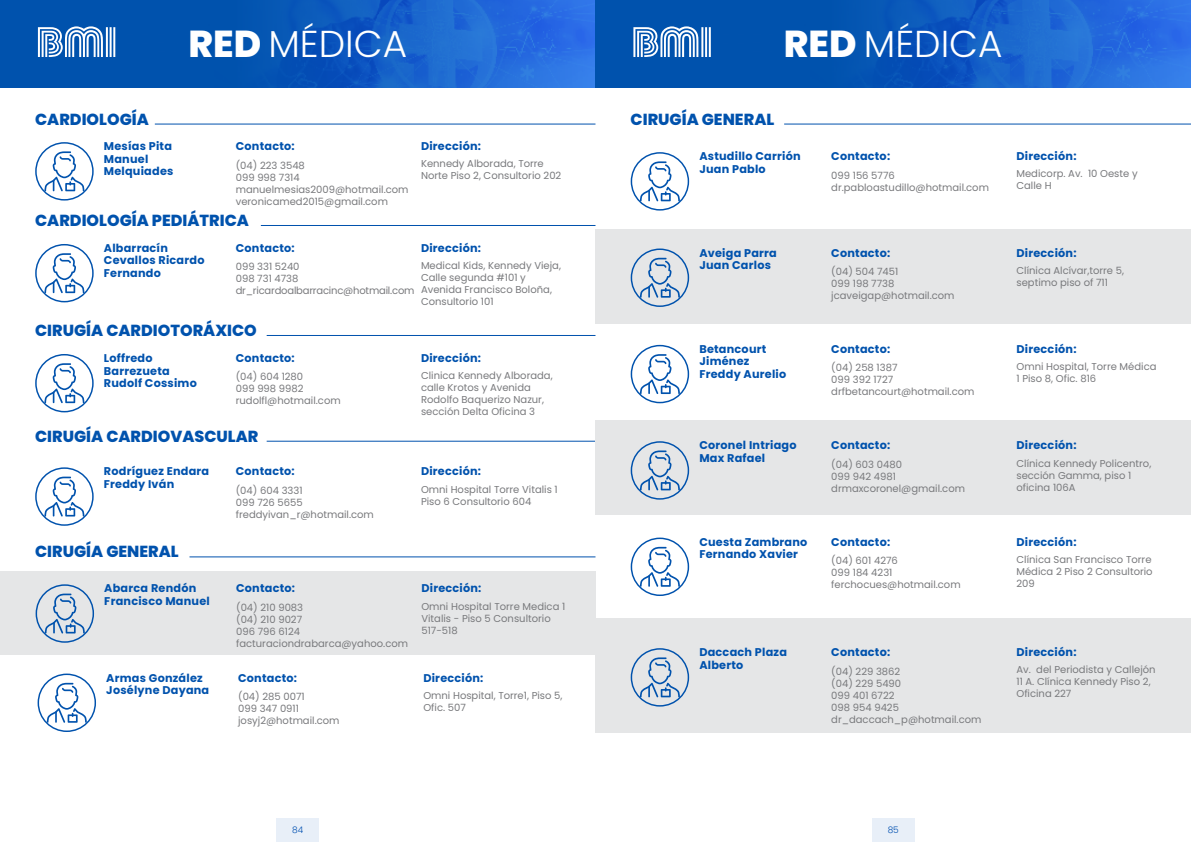
<style>
.page{position:relative;width:1191px;height:842px;background:#fff}
.page>*{position:absolute;margin:0;border:0;box-sizing:border-box;transform-origin:0 0}
.t1{font:300 37.5px "Poppins";color:#fff}
.t2{font:300 26.2px "Poppins";color:#fff}
.t3{font:800 16px "Poppins";color:#0052ad}
.t4{font:700 11.2px/12.4px "Poppins";letter-spacing:.02em;color:#0052ad}
.t5{font:10px/12px "Poppins";color:#78797c}
.t6{font:10px/12px "Poppins";letter-spacing:-.02em;color:#78797c}
.t7{font:300 9px "Poppins";color:#004fb0}
.s1{font-weight:800}
</style>
<div class="page">
<div style="left:277px;top:818px;width:42px;height:24px;background:#e8eff8"></div>
<div style="left:872px;top:818px;width:42px;height:24px;background:#e8eff8"></div>
<div style="left:0;top:571px;width:595px;height:83px;background:#e5e6e7"></div>
<svg style="left:47px;top:683px;width:40px;height:40px"></svg>
<div style="left:38px;top:673px;width:58px;height:59px;border:1px solid #0052ad;border-radius:50%"></div>
<svg style="left:0;top:0;width:595px;height:87px;background:#0f5cc0"></svg>
<svg style="left:38px;top:26px;width:65px;height:31px"></svg>
<hr style="left:113px;top:27px;width:2px;height:30px;background:#fff">
<hr style="left:110px;top:27px;width:2px;height:30px;background:#fff">
<hr style="left:106px;top:27px;width:2px;height:30px;background:#fff">
<hr style="left:261px;top:225px;width:334px;height:1px;background:#0052ad">
<hr style="left:155px;top:124px;width:440px;height:1px;background:#0052ad">
<hr style="left:267px;top:335px;width:328px;height:1px;background:#0052ad">
<svg style="left:44px;top:253px;width:40px;height:40px"></svg>
<div style="left:35px;top:244px;width:59px;height:58px;border:1px solid #0052ad;border-radius:50%"></div>
<svg style="left:44px;top:363px;width:40px;height:40px"></svg>
<div style="left:35px;top:354px;width:59px;height:58px;border:1px solid #0052ad;border-radius:50%"></div>
<hr style="left:267px;top:441px;width:328px;height:1px;background:#0052ad">
<svg style="left:44px;top:477px;width:40px;height:39px"></svg>
<div style="left:35px;top:467px;width:59px;height:59px;border:1px solid #0052ad;border-radius:50%"></div>
<hr style="left:189px;top:556px;width:406px;height:1px;background:#0052ad">
<svg style="left:44px;top:151px;width:40px;height:40px"></svg>
<div style="left:35px;top:142px;width:59px;height:59px;border:1px solid #0052ad;border-radius:50%"></div>
<svg style="left:45px;top:593px;width:40px;height:40px"></svg>
<div style="left:36px;top:584px;width:58px;height:59px;border:1px solid #0052ad;border-radius:50%"></div>
<div style="left:595px;top:229px;width:596px;height:95px;background:#e5e6e7"></div>
<div style="left:595px;top:420px;width:596px;height:95px;background:#e5e6e7"></div>
<div style="left:595px;top:618px;width:596px;height:115px;background:#e5e6e7"></div>
<svg style="left:640px;top:161px;width:40px;height:40px"></svg>
<div style="left:630px;top:152px;width:59px;height:59px;border:1px solid #0052ad;border-radius:50%"></div>
<svg style="left:640px;top:258px;width:40px;height:40px"></svg>
<div style="left:630px;top:248px;width:59px;height:59px;border:1px solid #0052ad;border-radius:50%"></div>
<svg style="left:640px;top:354px;width:40px;height:40px"></svg>
<div style="left:630px;top:345px;width:59px;height:58px;border:1px solid #0052ad;border-radius:50%"></div>
<svg style="left:640px;top:450px;width:40px;height:40px"></svg>
<div style="left:630px;top:441px;width:59px;height:59px;border:1px solid #0052ad;border-radius:50%"></div>
<svg style="left:640px;top:657px;width:40px;height:40px"></svg>
<div style="left:630px;top:648px;width:59px;height:59px;border:1px solid #0052ad;border-radius:50%"></div>
<svg style="left:595px;top:0;width:596px;height:87px;background:#0f5cc0"></svg>
<svg style="left:633px;top:26px;width:65px;height:31px"></svg>
<hr style="left:709px;top:27px;width:2px;height:30px;background:#fff">
<hr style="left:705px;top:27px;width:2px;height:30px;background:#fff">
<hr style="left:701px;top:27px;width:2px;height:30px;background:#fff">
<hr style="left:784px;top:124px;width:407px;height:1px;background:#0052ad">
<svg style="left:640px;top:547px;width:40px;height:40px"></svg>
<div style="left:630px;top:538px;width:59px;height:58px;border:1px solid #0052ad;border-radius:50%"></div>
<h1 class="t1" style="left:188px;top:22px;width:220px"><span class="s1">RED</span> MÉDICA</h1>
<h1 class="t1" style="left:784px;top:22px;width:220px"><span class="s1">RED</span> MÉDICA</h1>
<h2 class="t2" style="left:124px;top:28px;width:353px">PRESTADORES <span class="s1">NACIONALES</span></h2>
<h2 class="t2" style="left:720px;top:28px;width:353px">PRESTADORES <span class="s1">NACIONALES</span></h2>
<h3 class="t3" style="left:35px;top:110px;width:115px">CARDIOLOGÍA</h3>
<p class="t4" style="left:104px;top:140px;width:71px">Mesías Pita<br>Manuel<br>Melquiades</p>
<p class="t4" style="left:236px;top:140px;width:60px">Contacto:</p>
<p class="t5" style="left:236px;top:159px;width:174px">(04) 223 3548<br>099 998 7314 manuelmesias2009@hotmail.com veronicamed2015@gmail.com</p>
<h3 class="t3" style="left:35px;top:211px;width:215px">CARDIOLOGÍA PEDIÁTRICA</h3>
<p class="t4" style="left:421px;top:140px;width:62px">Dirección:</p>
<p class="t5" style="left:421px;top:158px;width:142px">Kennedy Alborada, Torre<br>Norte Piso 2, Consultorio 202</p>
<p class="t4" style="left:421px;top:242px;width:62px">Dirección:</p>
<p class="t5" style="left:421px;top:260px;width:141px">Medical Kids, Kennedy Vieja,<br>Calle segunda #101 y<br>Avenida Francisco Boloña,<br>Consultorio 101</p>
<p class="t4" style="left:104px;top:242px;width:102px">Albarracín<br>Cevallos Ricardo<br>Fernando</p>
<p class="t4" style="left:236px;top:242px;width:60px">Contacto:</p>
<p class="t6" style="left:236px;top:261px;width:180px">099 331 5240<br>098 731 4738 dr_ricardoalbarracinc@hotmail.com</p>
<h3 class="t3" style="left:35px;top:321px;width:223px">CIRUGÍA CARDIOTORÁXICO</h3>
<p class="t4" style="left:104px;top:352px;width:94px">Loffredo<br>Barrezueta<br>Rudolf Cossimo</p>
<p class="t4" style="left:236px;top:352px;width:60px">Contacto:</p>
<p class="t5" style="left:236px;top:371px;width:106px">(04) 604 1280<br>099 998 9982 rudolfl@hotmail.com</p>
<h3 class="t3" style="left:35px;top:427px;width:225px">CIRUGÍA CARDIOVASCULAR</h3>
<p class="t4" style="left:104px;top:465px;width:107px">Rodríguez Endara<br>Freddy Iván</p>
<p class="t4" style="left:236px;top:465px;width:60px">Contacto:</p>
<p class="t5" style="left:236px;top:484px;width:140px">(04) 604 3331<br>099 726 5655 freddyivan_r@hotmail.com</p>
<h3 class="t3" style="left:35px;top:542px;width:145px">CIRUGÍA GENERAL</h3>
<p class="t4" style="left:104px;top:582px;width:107px">Abarca Rendón<br>Francisco Manuel</p>
<p class="t4" style="left:236px;top:582px;width:60px">Contacto:</p>
<p class="t5" style="left:236px;top:601px;width:173px">(04) 210 9083<br>(04) 210 9027<br>096 796 6124 facturaciondrabarca@yahoo.com</p>
<p class="t4" style="left:106px;top:671px;width:104px">Armas González<br>Josélyne Dayana</p>
<p class="t4" style="left:238px;top:671px;width:60px">Contacto:</p>
<p class="t5" style="left:238px;top:690px;width:103px">(04) 285 0071<br>099 347 0911 josyj2@hotmail.com</p>
<p class="t4" style="left:421px;top:352px;width:62px">Dirección:</p>
<p class="t5" style="left:421px;top:370px;width:133px">Clinica Kennedy Alborada, calle Krotos y Avenida<br>Rodolfo Baquerizo Nazur, sección Delta Oficina 3</p>
<p class="t4" style="left:421px;top:465px;width:62px">Dirección:</p>
<p class="t5" style="left:421px;top:483px;width:138px">Omni Hospital Torre Vitalis 1<br>Piso 6 Consultorio 604</p>
<p class="t4" style="left:421px;top:582px;width:62px">Dirección:</p>
<p class="t5" style="left:421px;top:600px;width:145px">Omni Hospital Torre Medica 1<br>Vitalis - Piso 5 Consultorio<br>517-518</p>
<p class="t4" style="left:423px;top:671px;width:62px">Dirección:</p>
<p class="t5" style="left:423px;top:689px;width:141px">Omni Hospital, Torre1, Piso 5,<br>Ofic. 507</p>
<h3 class="t3" style="left:630px;top:110px;width:145px">CIRUGÍA GENERAL</h3>
<p class="t4" style="left:699px;top:150px;width:103px">Astudillo Carrión<br>Juan Pablo</p>
<p class="t4" style="left:831px;top:150px;width:60px">Contacto:</p>
<p class="t5" style="left:831px;top:169px;width:159px">099 156 5776 dr.pabloastudillo@hotmail.com</p>
<p class="t4" style="left:699px;top:246px;width:79px">Aveiga Parra<br>Juan Carlos</p>
<p class="t4" style="left:831px;top:247px;width:60px">Contacto:</p>
<p class="t5" style="left:831px;top:265px;width:125px">(04) 504 7451<br>099 198 7738 jcaveigap@hotmail.com</p>
<p class="t4" style="left:699px;top:343px;width:88px">Betancourt<br>Jiménez<br>Freddy Aurelio</p>
<p class="t4" style="left:831px;top:343px;width:60px">Contacto:</p>
<p class="t5" style="left:831px;top:362px;width:145px">(04) 258 1387<br>099 392 1727 drfbetancourt@hotmail.com</p>
<p class="t4" style="left:699px;top:439px;width:99px">Coronel Intriago<br>Max Rafael</p>
<p class="t4" style="left:831px;top:439px;width:60px">Contacto:</p>
<p class="t5" style="left:831px;top:458px;width:135px">(04) 603 0480<br>099 942 4981 drmaxcoronel@gmail.com</p>
<p class="t4" style="left:699px;top:536px;width:110px">Cuesta Zambrano<br>Fernando Xavier</p>
<p class="t4" style="left:831px;top:536px;width:60px">Contacto:</p>
<p class="t5" style="left:831px;top:554px;width:131px">(04) 601 4276<br>099 184 4231 ferchocues@hotmail.com</p>
<p class="t4" style="left:699px;top:646px;width:89px">Daccach Plaza<br>Alberto</p>
<p class="t4" style="left:831px;top:646px;width:60px">Contacto:</p>
<p class="t5" style="left:831px;top:665px;width:152px">(04) 229 3862<br>(04) 229 5490<br>099 401 6722<br>098 954 9425 dr_daccach_p@hotmail.com</p>
<p class="t4" style="left:1016px;top:150px;width:62px">Dirección:</p>
<p class="t5" style="left:1016px;top:168px;width:123px">Medicorp. Av. 10 Oeste y<br>Calle H</p>
<p class="t4" style="left:1016px;top:246px;width:62px">Dirección:</p>
<p class="t5" style="left:1016px;top:264px;width:109px">Clínica Alcívar,torre 5, septimo piso of 711</p>
<p class="t4" style="left:1016px;top:343px;width:62px">Dirección:</p>
<p class="t5" style="left:1016px;top:361px;width:141px">Omni Hospital, Torre Médica<br>1 Piso 8, Ofic. 816</p>
<p class="t4" style="left:1016px;top:439px;width:62px">Dirección:</p>
<p class="t5" style="left:1016px;top:457px;width:136px">Clínica Kennedy Policentro, sección Gamma, piso 1 oficina 106A</p>
<p class="t4" style="left:1016px;top:536px;width:62px">Dirección:</p>
<p class="t5" style="left:1016px;top:553px;width:138px;text-align:justify">Clínica San Francisco Torre Médica 2 Piso 2 Consultorio 209</p>
<p class="t4" style="left:1016px;top:646px;width:62px">Dirección:</p>
<p class="t5" style="left:1016px;top:664px;width:141px">Av. del Periodista y Callejón<br>11 A. Clínica Kennedy Piso 2,<br>Oficina 227</p>
<p class="t7" style="left:292px;top:824px;width:13px">84</p>
<p class="t7" style="left:887px;top:824px;width:13px">85</p>
</div>
